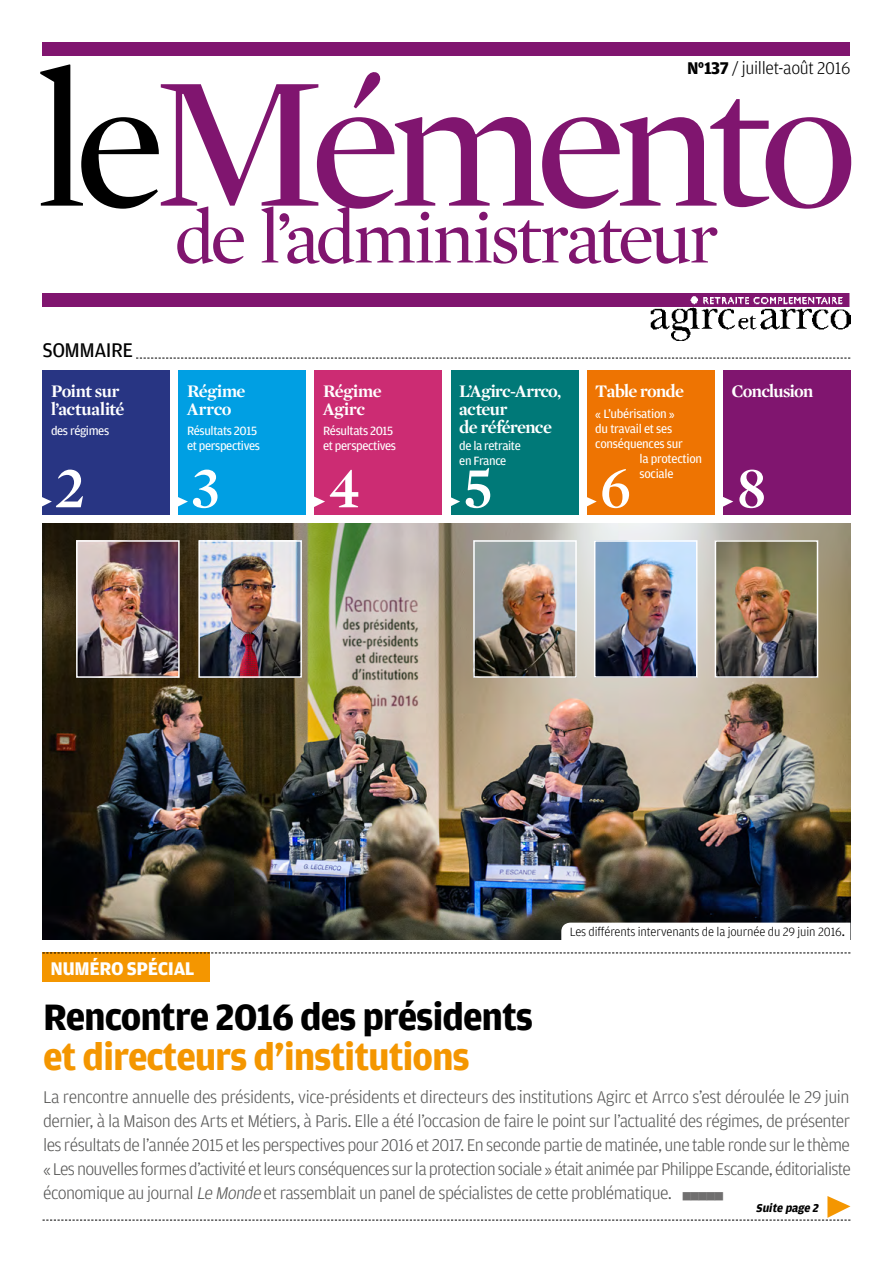
<style>
.page{position:relative;width:893px;height:1263px;background:#fff}
.page>*{position:absolute;margin:0;border:0;box-sizing:border-box;transform-origin:0 0}
.t1{font:600 60px "Mercury Display";color:#fff}
.t2{font:700 39px "Amplitude";letter-spacing:-.03em;color:#000}
.t3{font:700 39px "Amplitude";letter-spacing:-.03em;color:#f49600}
.t4{font:21px "Amplitude";letter-spacing:-.025em;color:#000}
.t5{font:700 19.5px "Amplitude";letter-spacing:-.02em;color:#fff}
.t6{font:300 18px/24px "Amplitude";letter-spacing:-.03em;color:#575756;text-align:justify}
.t7{font:700 18px/18px "Mercury Display";letter-spacing:-.03em;color:#fff}
.t8{font:300 18px "Amplitude";letter-spacing:-.02em;color:#000}
.t9{font:700 18px/18px "Mercury Display";letter-spacing:-.005em;color:#fff}
.t10{font:12.75px/15px "Amplitude";letter-spacing:-.03em;color:#fff}
.t11{font:300 12.75px "Amplitude";letter-spacing:-.01em;color:#000}
.t12{font:italic 700 12.15px "Amplitude";color:#000}
.s1{font-weight:700}
.s2{font-weight:400}
.s3{font-style:italic}
.s4{color:#706f6f}
</style>
<div class="page">
<img style="left:43px;top:523px;width:807px;height:417px">
<div style="left:43px;top:43px;width:807px;height:13px;background:#80156f"></div>
<svg style="left:161px;top:72px;width:690px;height:137px"></svg>
<svg style="left:40px;top:64px;width:119px;height:145px"></svg>
<div style="left:43px;top:293px;width:807px;height:14px;background:#80156f"></div>
<img style="left:650px;top:293px;width:200px;height:48px">
<svg style="left:650px;top:293px;width:199px;height:14px"></svg>
<svg style="left:177px;top:206px;width:540px;height:58px"></svg>
<svg style="left:136px;top:358px;width:714px;height:1px"></svg>
<div style="left:43px;top:371px;width:127px;height:144px;background:#283583"></div>
<svg style="left:42px;top:496px;width:10px;height:11px"></svg>
<div style="left:179px;top:371px;width:127px;height:144px;background:#009fe3"></div>
<div style="left:315px;top:371px;width:127px;height:144px;background:#cc2c73"></div>
<div style="left:451px;top:371px;width:127px;height:144px;background:#007978"></div>
<div style="left:587px;top:371px;width:127px;height:144px;background:#ee7402"></div>
<div style="left:723px;top:371px;width:127px;height:144px;background:#80156f"></div>
<svg style="left:43px;top:1196px;width:807px;height:25px"></svg>
<div style="left:43px;top:952px;width:167px;height:30px;background:#f49600"></div>
<svg style="left:43px;top:952px;width:807px;height:1px"></svg>
<svg style="left:178px;top:496px;width:10px;height:11px"></svg>
<svg style="left:314px;top:496px;width:11px;height:11px"></svg>
<svg style="left:451px;top:497px;width:9px;height:9px"></svg>
<svg style="left:587px;top:497px;width:10px;height:10px"></svg>
<svg style="left:723px;top:497px;width:10px;height:10px"></svg>
<svg style="left:561px;top:923px;width:289px;height:17px"></svg>
<img style="left:79px;top:543px;width:98px;height:132px">
<div style="left:76px;top:540px;width:104px;height:138px;border:2px solid #fff"></div>
<img style="left:476px;top:543px;width:98px;height:132px">
<div style="left:473px;top:540px;width:104px;height:138px;border:2px solid #fff"></div>
<img style="left:201px;top:543px;width:98px;height:132px">
<div style="left:198px;top:540px;width:104px;height:138px;border:2px solid #fff"></div>
<img style="left:718px;top:543px;width:97px;height:132px">
<div style="left:715px;top:540px;width:103px;height:138px;border:2px solid #fff"></div>
<img style="left:597px;top:543px;width:97px;height:132px">
<div style="left:594px;top:540px;width:103px;height:138px;border:2px solid #fff"></div>
<p class="t8" style="left:687px;top:58px;width:165px"><span class="s1">N°137</span> / juillet-août 2016</p>
<p class="t4" style="left:43px;top:338px;width:92px">sommaire</p>
<p class="t7" style="left:51px;top:381px;width:75px">Point sur l’actualité</p>
<p class="t10" style="left:51px;top:424px;width:60px">des régimes</p>
<h1 class="t1" style="left:55px;top:445px;width:32px">2</h1>
<p class="t7" style="left:595px;top:381px;width:90px">Table ronde</p>
<p class="t10" style="left:595px;top:407px;width:81px">« L’ubérisation »</p>
<p class="t10" style="left:595px;top:422px;width:78px">du travail et ses</p>
<p class="t10" style="left:595px;top:437px;width:89px">conséquences sur</p>
<p class="t10" style="left:639px;top:452px;width:64px">la protection</p>
<p class="t10" style="left:639px;top:467px;width:36px">sociale</p>
<p class="t7" style="left:731px;top:381px;width:83px">Conclusion</p>
<p class="t7" style="left:187px;top:381px;width:60px">Régime<br>Arrco</p>
<p class="t10" style="left:187px;top:424px;width:74px">Résultats 2015 et perspectives</p>
<p class="t9" style="left:323px;top:381px;width:60px">Régime<br>Agirc</p>
<p class="t10" style="left:323px;top:424px;width:74px">Résultats 2015 et perspectives</p>
<p class="t7" style="left:459px;top:381px;width:104px">L’Agirc-Arrco, acteur<br>de référence</p>
<p class="t10" style="left:459px;top:439px;width:63px">de la retraite en France</p>
<h1 class="t1" style="left:191px;top:445px;width:31px">3</h1>
<h1 class="t1" style="left:328px;top:445px;width:34px">4</h1>
<h1 class="t1" style="left:463px;top:445px;width:31px">5</h1>
<h1 class="t1" style="left:600px;top:445px;width:33px">6</h1>
<h1 class="t1" style="left:736px;top:445px;width:32px">8</h1>
<p class="t11" style="left:570px;top:925px;width:277px">Les différents intervenants de la journée du 29 juin 2016<span class="s2">.</span></p>
<p class="t5" style="left:50px;top:957px;width:146px">NUMÉRO SPÉCIAL</p>
<h2 class="t2" style="left:43px;top:995px;width:492px">Rencontre 2016 des présidents</h2>
<h2 class="t3" style="left:43px;top:1036px;width:428px">et directeurs d’institutions</h2>
<p class="t6" style="left:43px;top:1085px;width:809px">La rencontre annuelle des présidents, vice-présidents et directeurs des institutions Agirc et Arrco s’est déroulée le 29 juin dernier, à la Maison des Arts et Métiers, à Paris. Elle a été l’occasion de faire le point sur l’actualité des régimes, de présenter les résultats de l’année 2015 et les perspectives pour 2016 et 2017. En seconde partie de matinée, une table ronde sur le thème « Les nouvelles formes d’activité et leurs conséquences sur la protection sociale » était animée par Philippe Escande, éditorialiste économique au journal <span class="s3">Le Monde</span> et rassemblait un panel de spécialistes de cette problématique. <span class="s4">■■■■■</span></p>
<p class="t12" style="left:756px;top:1201px;width:66px">Suite page 2</p>
</div>
